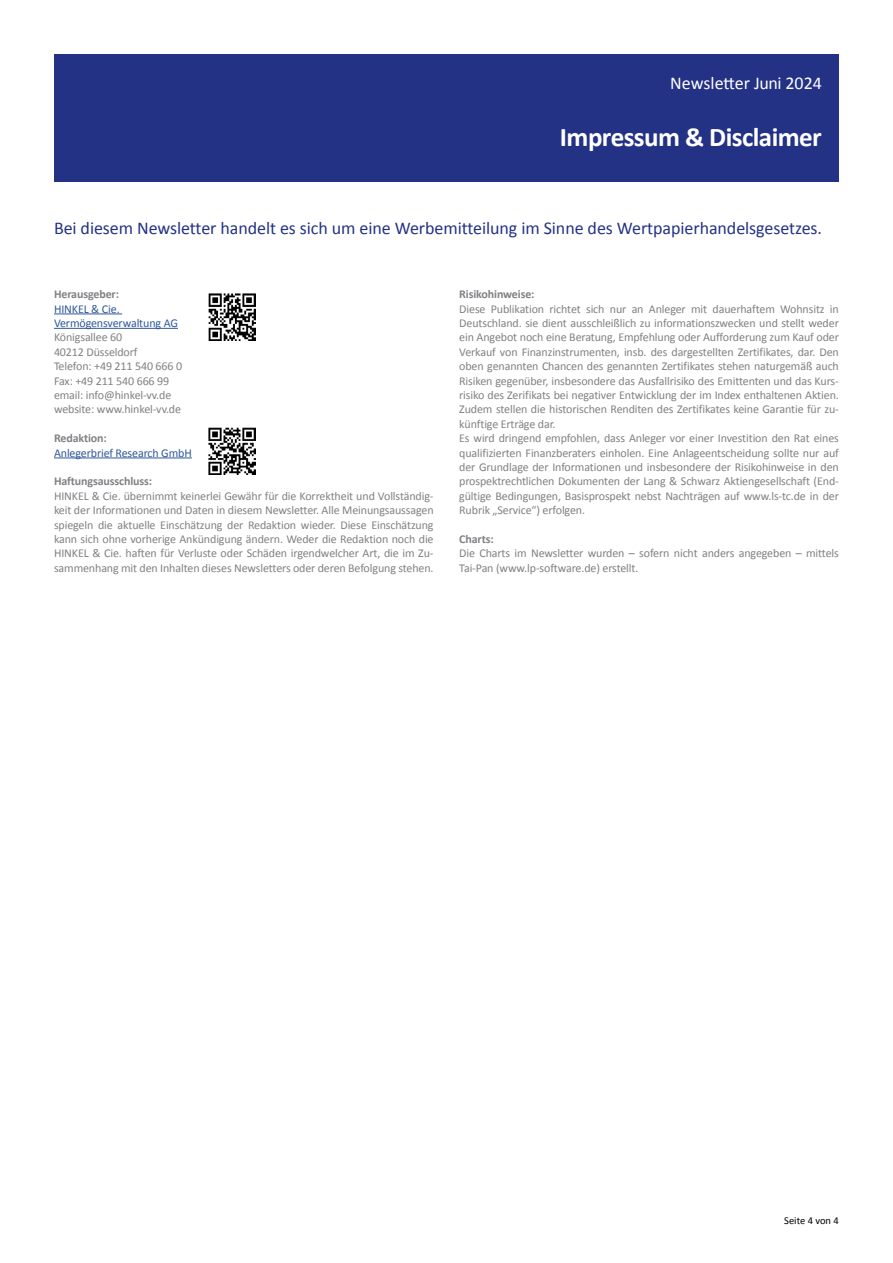
<style>
.page{position:relative;width:893px;height:1263px;background:#fff}
.page>*{position:absolute;margin:0;border:0;box-sizing:border-box;transform-origin:0 0}
.t1{font:700 27px "Calibri";letter-spacing:-.02em;color:#fff}
.t2{font:18px "Calibri";letter-spacing:-.005em;color:#243285}
.t3{font:18px "Calibri";color:#fff}
.t4{font:12px/14.4px "Calibri";letter-spacing:-.01em;color:#818084}
.t5{font:700 12px "Calibri";letter-spacing:-.01em;color:#818084}
.t6{font:12px/14.4px "Calibri";letter-spacing:-.01em;color:#30589b}
.t7{font:10.5px "Calibri";color:#000}
</style>
<div class="page">
<div style="left:54px;top:54px;width:785px;height:128px;background:#243285"></div>
<hr style="left:54px;top:314px;width:68px;height:1px;background:#30589b">
<hr style="left:54px;top:328px;width:124px;height:1px;background:#30589b">
<hr style="left:54px;top:458px;width:138px;height:1px;background:#30589b">
<img style="left:208px;top:293px;width:47px;height:47px">
<img style="left:208px;top:427px;width:47px;height:47px">
<h2 class="t3" style="left:670px;top:72px;width:153px">Newsletter Juni 2024</h2>
<h1 class="t1" style="left:560px;top:120px;width:263px">Impressum &amp; Disclaimer</h1>
<h2 class="t2" style="left:54px;top:217px;width:770px">Bei diesem Newsletter handelt es sich um eine Werbemitteilung im Sinne des Wertpapierhandelsgesetzes.</h2>
<p class="t5" style="left:54px;top:287px;width:67px">Herausgeber:</p>
<p class="t6" style="left:54px;top:301px;width:125px">HINKEL &amp; Cie.<br>Vermögensverwaltung AG</p>
<p class="t4" style="left:54px;top:330px;width:130px">Königsallee 60<br>40212 Düsseldorf<br>Telefon: +49 211 540 666 0<br>Fax: +49 211 540 666 99 email: info@hinkel-vv.de website: www.hinkel-vv.de</p>
<p class="t5" style="left:54px;top:431px;width:54px">Redaktion:</p>
<p class="t6" style="left:54px;top:445px;width:139px">Anlegerbrief Research GmbH</p>
<p class="t5" style="left:54px;top:474px;width:100px">Haftungsausschluss:</p>
<p class="t4" style="left:54px;top:488px;width:381px;text-align:justify">HINKEL &amp; Cie. übernimmt keinerlei Gewähr für die Korrektheit und Vollständig&shy;keit der Informationen und Daten in diesem Newsletter. Alle Meinungsaussagen spiegeln die aktuelle Einschätzung der Redaktion wieder. Diese Einschätzung kann sich ohne vorherige Ankündigung ändern. Weder die Redaktion noch die HINKEL &amp; Cie. haften für Verluste oder Schäden irgendwelcher Art, die im Zu&shy;sammenhang mit den Inhalten dieses Newsletters oder deren Befolgung stehen.</p>
<p class="t5" style="left:459px;top:287px;width:77px">Risikohinweise:</p>
<p class="t4" style="left:459px;top:301px;width:381px">Diese Publikation richtet sich nur an Anleger mit dauerhaftem Wohnsitz in Deutschland. sie dient ausschleißlich zu informationszwecken und stellt weder ein Angebot noch eine Beratung, Empfehlung oder Aufforderung zum Kauf oder Verkauf von Finanzinstrumenten, insb. des dargestellten Zertifikates, dar. Den oben genannten Chancen des genannten Zertifikates stehen naturgemäß auch Risiken gegenüber, insbesondere das Ausfallrisiko des Emittenten und das Kurs&shy;risiko des Zerifikats bei negativer Entwicklung der im Index enthaltenen Aktien.<br>Zudem stellen die historischen Renditen des Zertifikates keine Garantie für zu&shy;künftige Erträge dar.<br>Es wird dringend empfohlen, dass Anleger vor einer Investition den Rat eines qualifizierten Finanzberaters einholen. Eine Anlageentscheidung sollte nur auf der Grundlage der Informationen und insbesondere der Risikohinweise in den prospektrechtlichen Dokumenten der Lang &amp; Schwarz Aktiengesellschaft (End&shy;gültige Bedingungen, Basisprospekt nebst Nachträgen auf www.ls-tc.de in der Rubrik „Service“) erfolgen.</p>
<p class="t5" style="left:459px;top:532px;width:36px">Charts:</p>
<p class="t4" style="left:459px;top:546px;width:381px">Die Charts im Newsletter wurden – sofern nicht anders angegeben – mittels<br>Tai-Pan (www.lp-software.de) erstellt.</p>
<p class="t7" style="left:784px;top:1214px;width:56px">Seite 4 von 4</p>
</div>
